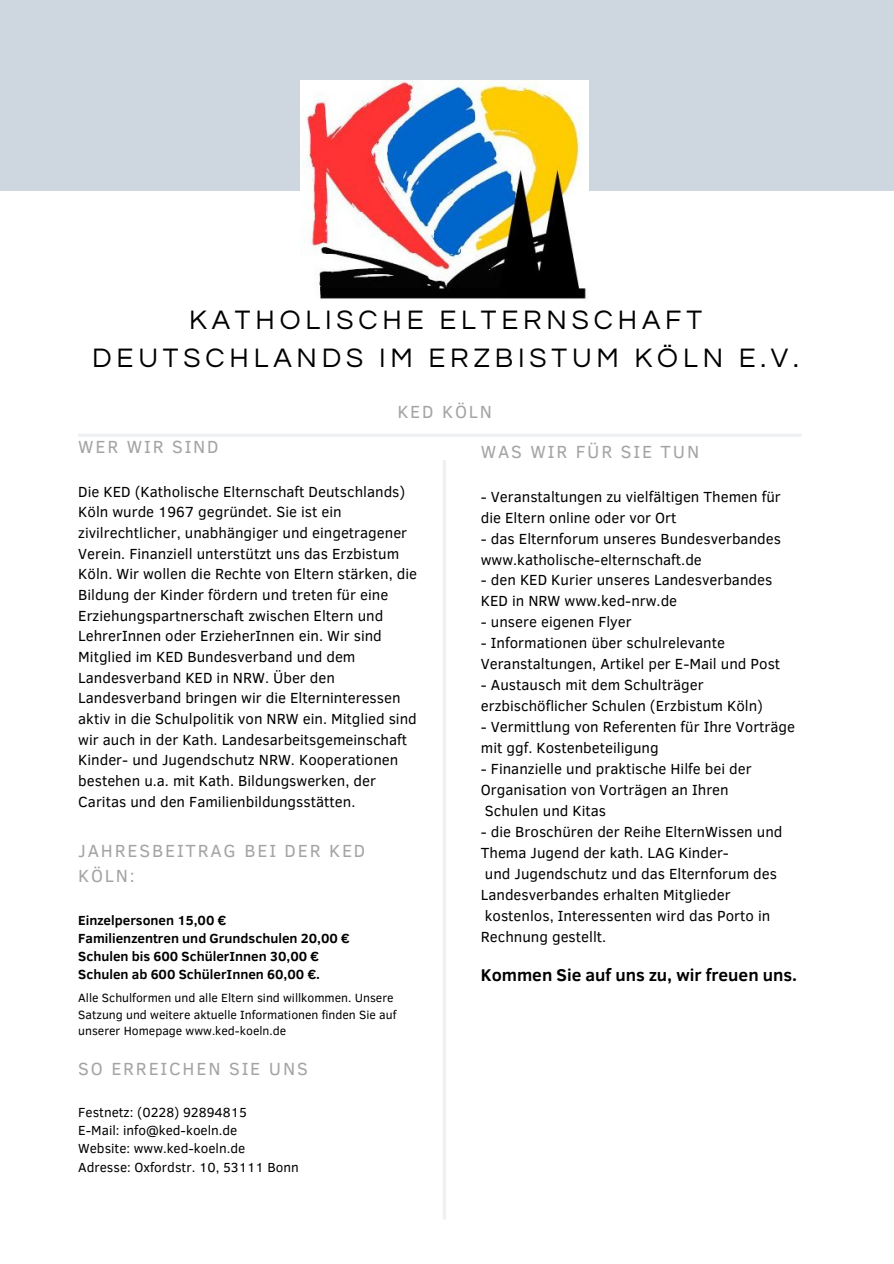
<style>
.page{position:relative;width:894px;height:1264px;background:#fff}
.page>*{position:absolute;margin:0;border:0;box-sizing:border-box;transform-origin:0 0}
.t1{font:27.75px/38.2px "Questrial";letter-spacing:.175em;color:#000;text-align:center}
.t2{font:18px/24.8px "Clear Sans";letter-spacing:.1em;color:#a4a4a4}
.t3{font:700 17.4px "Clear Sans";color:#000}
.t4{font:15px/20.7px "Clear Sans";color:#000}
.t5{font:700 13.5px "Clear Sans";color:#000}
.t6{font:13.5px "Clear Sans";color:#000}
.t7{font:12.15px/16.2px "Clear Sans";color:#000}
</style>
<div class="page">
<hr style="left:443px;top:460px;width:3px;height:759px;background:#eff0f2">
<div style="left:0;top:0;width:893px;height:191px;background:#ced7df"></div>
<hr style="left:78px;top:434px;width:723px;height:3px;background:#eff0f2">
<img style="left:301px;top:81px;width:287px;height:218px">
<p class="t1" style="left:92px;top:301px;width:708px">KATHOLISCHE ELTERNSCHAFT<br>DEUTSCHLANDS IM ERZBISTUM KÖLN E.V.</p>
<p class="t2" style="left:397px;top:398px;width:96px">KED KÖLN</p>
<p class="t2" style="left:78px;top:433px;width:142px">WER WIR SIND</p>
<p class="t4" style="left:78px;top:480px;width:340px">Die KED (Katholische Elternschaft Deutschlands)<br>Köln wurde 1967 gegründet. Sie ist ein zivilrechtlicher, unabhängiger und eingetragener Verein. Finanziell unterstützt uns das Erzbistum Köln. Wir wollen die Rechte von Eltern stärken, die Bildung der Kinder fördern und treten für eine Erziehungspartnerschaft zwischen Eltern und LehrerInnen oder ErzieherInnen ein. Wir sind Mitglied im KED Bundesverband und dem Landesverband KED in NRW. Über den Landesverband bringen wir die Elterninteressen aktiv in die Schulpolitik von NRW ein. Mitglied sind wir auch in der Kath. Landesarbeitsgemeinschaft Kinder- und Jugendschutz NRW. Kooperationen bestehen u.a. mit Kath. Bildungswerken, der Caritas und den Familienbildungsstätten.</p>
<p class="t2" style="left:78px;top:837px;width:288px">JAHRESBEITRAG BEI DER KED<br>KÖLN:</p>
<p class="t5" style="left:78px;top:910px;width:149px">Einzelpersonen 15,00 €</p>
<p class="t5" style="left:78px;top:928px;width:273px">Familienzentren und Grundschulen 20,00 €</p>
<p class="t5" style="left:78px;top:946px;width:242px">Schulen bis 600 SchülerInnen 30,00 €</p>
<p class="t5" style="left:78px;top:964px;width:243px">Schulen ab 600 SchülerInnen 60,00 €.</p>
<p class="t7" style="left:78px;top:989px;width:319px">Alle Schulformen und alle Eltern sind willkommen. Unsere<br>Satzung und weitere aktuelle Informationen finden Sie auf unserer Homepage www.ked-koeln.de</p>
<p class="t2" style="left:78px;top:1055px;width:231px">SO ERREICHEN SIE UNS</p>
<p class="t6" style="left:78px;top:1102px;width:170px">Festnetz: (0228) 92894815</p>
<p class="t6" style="left:78px;top:1120px;width:161px">E-Mail: info@ked-koeln.de</p>
<p class="t6" style="left:78px;top:1138px;width:168px">Website: www.ked-koeln.de</p>
<p class="t6" style="left:78px;top:1156px;width:222px">Adresse: Oxfordstr. 10, 53111 Bonn</p>
<p class="t2" style="left:480px;top:438px;width:220px">WAS WIR FÜR SIE TUN</p>
<p class="t4" style="left:480px;top:485px;width:301px">- Veranstaltungen zu vielfältigen Themen für die Eltern online oder vor Ort</p>
<p class="t4" style="left:480px;top:527px;width:301px">- das Elternforum unseres Bundesverbandes www.katholische-elternschaft.de</p>
<p class="t4" style="left:480px;top:569px;width:293px">- den KED Kurier unseres Landesverbandes<br>KED in NRW www.ked-nrw.de</p>
<p class="t4" style="left:480px;top:611px;width:152px">- unsere eigenen Flyer</p>
<p class="t4" style="left:480px;top:631px;width:301px">- Informationen über schulrelevante<br>Veranstaltungen, Artikel per E-Mail und Post</p>
<p class="t4" style="left:480px;top:673px;width:284px">- Austausch mit dem Schulträger erzbischöflicher Schulen (Erzbistum Köln)</p>
<p class="t4" style="left:480px;top:715px;width:316px">- Vermittlung von Referenten für Ihre Vorträge mit ggf. Kostenbeteiligung</p>
<p class="t4" style="left:480px;top:757px;width:272px">- Finanzielle und praktische Hilfe bei der<br>Organisation von Vorträgen an Ihren</p>
<p class="t4" style="left:484px;top:799px;width:123px">Schulen und Kitas</p>
<p class="t4" style="left:480px;top:820px;width:303px">- die Broschüren der Reihe ElternWissen und<br>Thema Jugend der kath. LAG Kinder-</p>
<p class="t4" style="left:480px;top:862px;width:298px">und Jugendschutz und das Elternforum des<br>Landesverbandes erhalten Mitglieder</p>
<p class="t4" style="left:480px;top:904px;width:291px">kostenlos, Interessenten wird das Porto in<br>Rechnung gestellt.</p>
<p class="t3" style="left:480px;top:961px;width:318px">Kommen Sie auf uns zu, wir freuen uns.</p>
</div>
